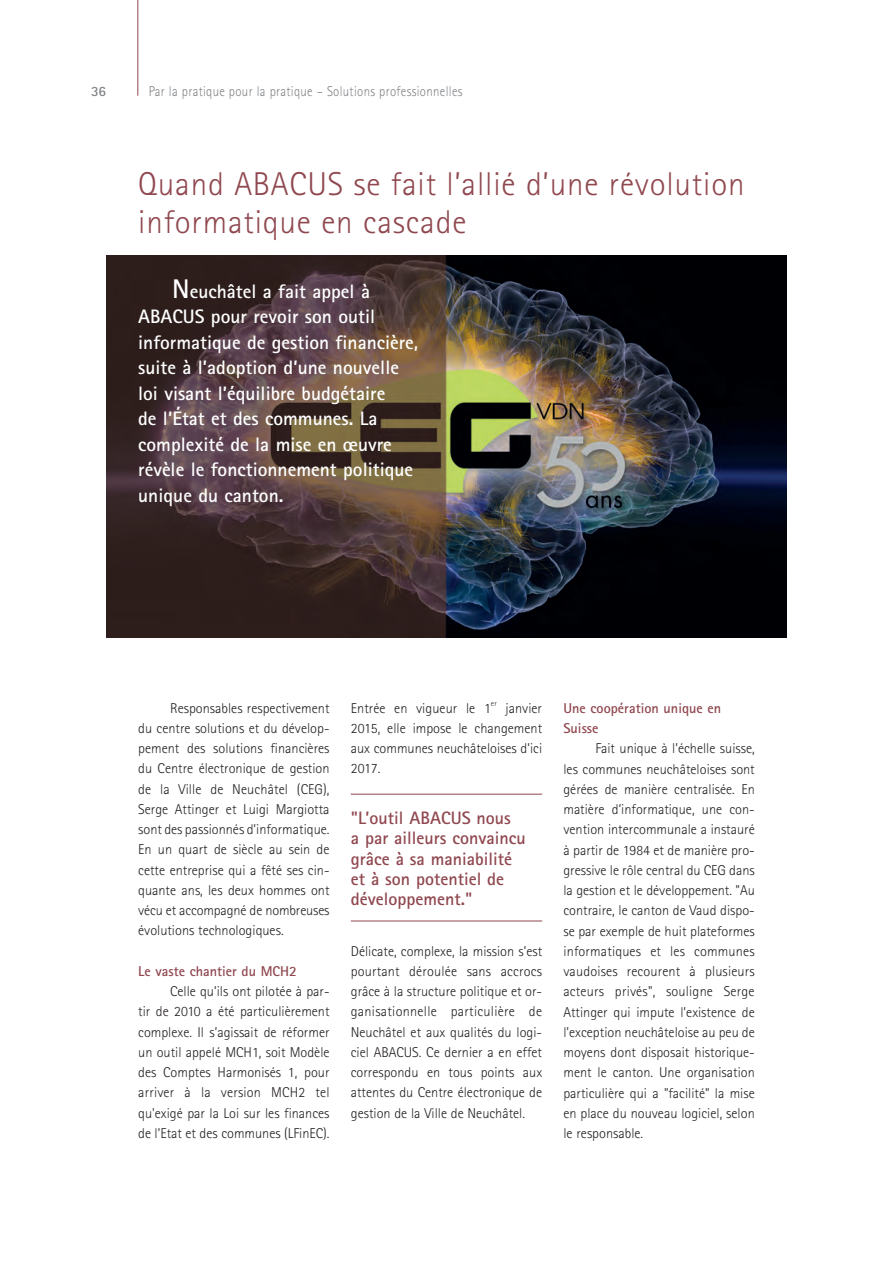
<style>
.page{position:relative;width:893px;height:1263px;background:#fff}
.page>*{position:absolute;margin:0;border:0;box-sizing:border-box;transform-origin:0 0}
.t1{font:300 33px/37.5px "Rotis Sans Serif";letter-spacing:.025em;color:#904850}
.t2{font:700 19.5px/25.5px "Rotis Sans Serif";color:#fff}
.t3{font:700 18px/20.2px "Rotis Sans Serif";color:#904850}
.t4{font:300 14.25px/20.2px "Rotis Sans Serif";color:#231f20;text-align:justify}
.t5{font:300 14.25px "Rotis Sans Serif";letter-spacing:.025em;color:#808285;scale:.9 1}
.t6{font:700 14.25px/20.2px "Rotis Sans Serif";color:#904850}
.t7{font:700 14.25px "Rotis Sans Serif";color:#808285}
.t8{font:300 7.8px "Rotis Sans Serif";color:#231f20}
.s1{font-size:27px}
</style>
<div class="page">
<hr style="left:137px;top:0;width:1px;height:96px;background:#904850">
<img style="left:106px;top:255px;width:681px;height:382px">
<hr style="left:351px;top:794px;width:191px;height:1px;background:#904850">
<hr style="left:351px;top:921px;width:191px;height:1px;background:#904850">
<p class="t7" style="left:91px;top:82px;width:17px">36</p>
<p class="t5" style="left:149px;top:83px;width:350px">Par la pratique pour la pratique – Solutions professionnelles</p>
<h1 class="t1" style="left:138px;top:165px;width:608px">Quand ABACUS se fait l’allié d’une révolution informatique en cascade</h1>
<p class="t2" style="left:138px;top:278px;width:282px;text-indent:34px"><span class="s1">N</span>euchâtel a fait appel à<br>ABACUS pour revoir son outil informatique de gestion financière, suite à l’adoption d’une nouvelle loi visant l’équilibre budgétaire<br>de l’État et des communes. La complexité de la mise en œuvre révèle le fonctionnement politique unique du canton.</p>
<p class="t4" style="left:138px;top:697px;width:193px;text-indent:32px">Responsables respectivement du centre solutions et du dévelop&shy;pement des solutions financières du Centre électronique de gestion de la Ville de Neuchâtel (CEG), Serge Attinger et Luigi Margiotta sont des passionnés d’informatique.<br>En un quart de siècle au sein de cette entreprise qui a fêté ses cin&shy;quante ans, les deux hommes ont vécu et accompagné de nombreuses évolutions technologiques.</p>
<p class="t6" style="left:138px;top:960px;width:160px">Le vaste chantier du MCH2</p>
<p class="t4" style="left:138px;top:981px;width:193px;text-indent:32px">Celle qu’ils ont pilotée à par&shy;tir de 2010 a été particulièrement complexe. Il s’agissait de réformer un outil appelé MCH1, soit Modèle des Comptes Harmonisés 1, pour arriver à la version MCH2 tel qu'exigé par la Loi sur les finances de l’Etat et des communes (LFinEC).</p>
<p class="t4" style="left:351px;top:698px;width:142px">Entrée en vigueur le 1</p>
<p class="t8" style="left:491px;top:699px;width:7px">er</p>
<p class="t4" style="left:351px;top:698px;width:193px;text-indent:155px">janvier 2015, elle impose le changement aux communes neuchâteloises d’ici 2017.</p>
<p class="t3" style="left:351px;top:808px;width:176px">"L’outil ABACUS nous<br>a par ailleurs convaincu grâce à sa maniabilité et à son potentiel de développement."</p>
<p class="t4" style="left:351px;top:941px;width:193px">Délicate, complexe, la mission s’est pourtant déroulée sans accrocs grâce à la structure politique et or&shy;ganisationnelle particulière de Neuchâtel et aux qualités du logi&shy;ciel ABACUS. Ce dernier a en effet correspondu en tous points aux attentes du Centre électronique de gestion de la Ville de Neuchâtel.</p>
<p class="t6" style="left:563px;top:698px;width:159px">Une coopération unique en<br>Suisse</p>
<p class="t4" style="left:563px;top:738px;width:193px;text-indent:32px">Fait unique à l’échelle suisse, les communes neuchâteloises sont gérées de manière centralisée. En matière d’informatique, une con&shy;vention intercommunale a instauré à partir de 1984 et de manière pro&shy;gressive le rôle central du CEG dans la gestion et le développement. "Au contraire, le canton de Vaud dispo&shy;se par exemple de huit plateformes informatiques et les communes vaudoises recourent à plusieurs acteurs privés", souligne Serge Attinger qui impute l’existence de l’exception neuchâteloise au peu de moyens dont disposait historique&shy;ment le canton. Une organisation particulière qui a "facilité" la mise en place du nouveau logiciel, selon le responsable.</p>
</div>
